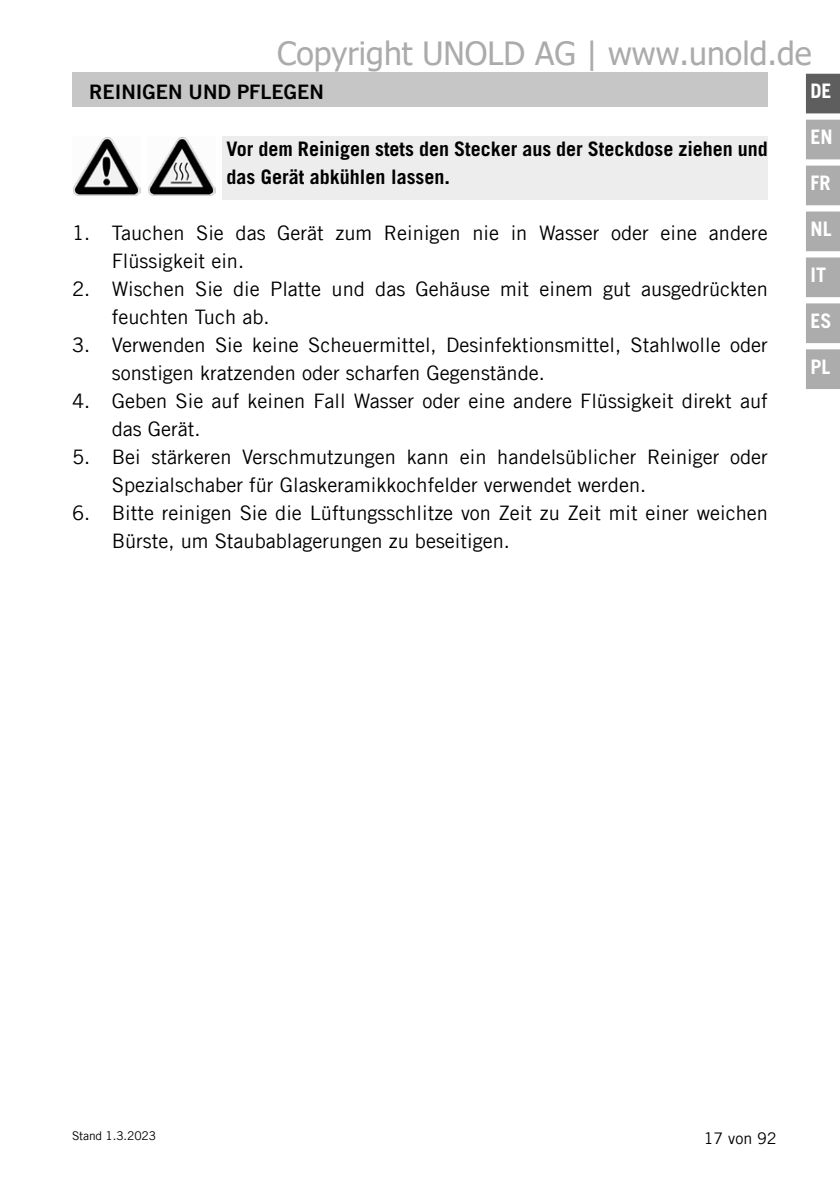
<style>
.page{position:relative;width:840px;height:1191px;background:#fff}
.page>*{position:absolute;margin:0;border:0;box-sizing:border-box;transform-origin:0 0}
.t1{font:32px "Tahoma";color:#ababab}
.t2{font:20px/28px "Trade Gothic LT Com";color:#000}
.t3{font:700 20px/28px "Trade Gothic LT Com";color:#000}
.t4{font:20px "Trade Gothic LT Com Bd 2";color:#000}
.t5{font:700 20px "Trade Gothic LT Com";color:#fff}
.t6{font:16px "Trade Gothic LT Com";color:#000}
.t7{font:12px "Trade Gothic LT Com";letter-spacing:-.01em;color:#000}
</style>
<div class="page">
<div style="left:805px;top:74px;width:34px;height:39px;background:#5f5e5e"></div>
<div style="left:805px;top:120px;width:34px;height:39px;background:#acacac"></div>
<div style="left:805px;top:166px;width:34px;height:39px;background:#acacac"></div>
<div style="left:805px;top:211px;width:34px;height:40px;background:#acacac;border:2px solid #acacac"></div>
<div style="left:805px;top:257px;width:34px;height:40px;background:#acacac;border:2px solid #acacac"></div>
<div style="left:805px;top:303px;width:34px;height:40px;background:#acacac;border:2px solid #acacac"></div>
<div style="left:805px;top:349px;width:34px;height:40px;background:#acacac;border:2px solid #acacac"></div>
<div style="left:222px;top:136px;width:545px;height:64px;background:#ededed"></div>
<div style="left:72px;top:72px;width:695px;height:34px;background:#c6c6c6"></div>
<img style="left:73px;top:137px;width:67px;height:59px">
<img style="left:148px;top:137px;width:67px;height:59px">
<h1 class="t1" style="left:277px;top:32px;width:535px">Copyright UNOLD AG | www.unold.de</h1>
<p class="t4" style="left:89px;top:79px;width:236px">REINIGEN UND PFLEGEN</p>
<p class="t3" style="left:226px;top:135px;width:542px">Vor dem Reinigen stets den Stecker aus der Steckdose ziehen und das Gerät abkühlen lassen.</p>
<p class="t2" style="left:112px;top:219px;width:657px;text-indent:-40px">1. Tauchen Sie das Gerät zum Reinigen nie in Wasser oder eine andere<br>Flüssigkeit ein.</p>
<p class="t2" style="left:112px;top:275px;width:657px;text-indent:-40px">2. Wischen Sie die Platte und das Gehäuse mit einem gut ausgedrückten feuchten Tuch ab.</p>
<p class="t2" style="left:112px;top:331px;width:657px;text-indent:-40px">3. Verwenden Sie keine Scheuermittel, Desinfektionsmittel, Stahlwolle oder sonstigen kratzenden oder scharfen Gegenstände.</p>
<p class="t2" style="left:112px;top:387px;width:657px;text-indent:-40px">4. Geben Sie auf keinen Fall Wasser oder eine andere Flüssigkeit direkt auf das Gerät.</p>
<p class="t2" style="left:112px;top:443px;width:657px;text-indent:-40px">5. Bei stärkeren Verschmutzungen kann ein handelsüblicher Reiniger oder<br>Spezialschaber für Glaskeramikkochfelder verwendet werden.</p>
<p class="t2" style="left:112px;top:499px;width:657px;text-indent:-40px">6. Bitte reinigen Sie die Lüftungsschlitze von Zeit zu Zeit mit einer weichen<br>Bürste, um Staubablagerungen zu beseitigen.</p>
<p class="t5" style="left:810px;top:79px;width:23px">DE</p>
<p class="t5" style="left:810px;top:125px;width:24px">EN</p>
<p class="t5" style="left:810px;top:171px;width:21px">FR</p>
<p class="t5" style="left:810px;top:217px;width:23px">NL</p>
<p class="t5" style="left:810px;top:262px;width:17px">IT</p>
<p class="t5" style="left:810px;top:308px;width:23px">ES</p>
<p class="t5" style="left:810px;top:354px;width:21px">PL</p>
<p class="t7" style="left:72px;top:1128px;width:85px">Stand 1.3.2023</p>
<p class="t6" style="left:703px;top:1128px;width:74px">17 von 92</p>
</div>
